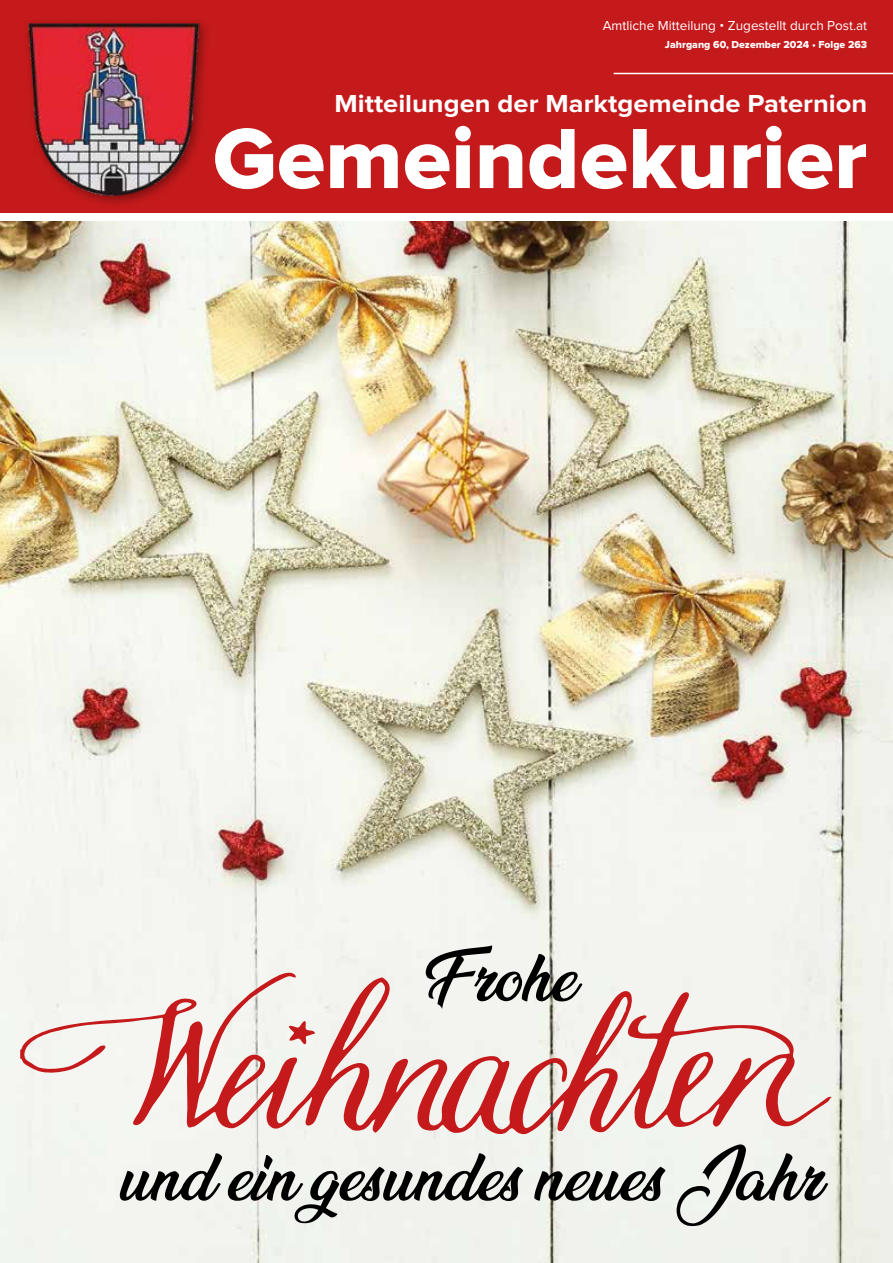
<style>
.page{position:relative;width:893px;height:1263px;background:#fff}
.page>*{position:absolute;margin:0;border:0;box-sizing:border-box;transform-origin:0 0}
.t1{font:88.5px "Proxima Nova Extrabld";color:#fff}
.t2{font:900 58.5px "Ananda";color:#000}
.t3{font:700 25.5px "Proxima Nova";color:#fff;scale:1.07 1}
.t4{font:13.5px "Proxima Nova";color:#fff}
.t5{font:10.5px "Proxima Nova Extrabld";color:#fff}
</style>
<div class="page">
<div style="left:0;top:0;width:893px;height:213px;background:#c51a1b"></div>
<hr style="left:614px;top:73px;width:279px;height:1px;background:#fff">
<div style="left:24px;top:18px;width:187px;height:191px;background:#000;opacity:.35"></div>
<img style="left:25px;top:20px;width:178px;height:178px">
<img style="left:0;top:221px;width:893px;height:1042px">
<svg style="left:20px;top:973px;width:811px;height:162px;fill:#f3f4ef"></svg>
<svg style="left:288px;top:1020px;width:28px;height:25px"></svg>
<p class="t4" style="left:603px;top:20px;width:266px">Amtliche Mitteilung • Zugestellt durch Post.at</p>
<p class="t5" style="left:665px;top:40px;width:204px">Jahrgang 60, Dezember 2024 • Folge 263</p>
<h3 class="t3" style="left:335px;top:92px;width:499px">Mitteilungen der Marktgemeinde Paternion</h3>
<h1 class="t1" style="left:213px;top:121px;width:656px">Gemeindekurier</h1>
<h2 class="t2" style="left:428px;top:945px;width:150px">Frohe</h2>
<h2 class="t2" style="left:120px;top:1144px;width:704px">und ein gesundes neues Jahr</h2>
</div>
